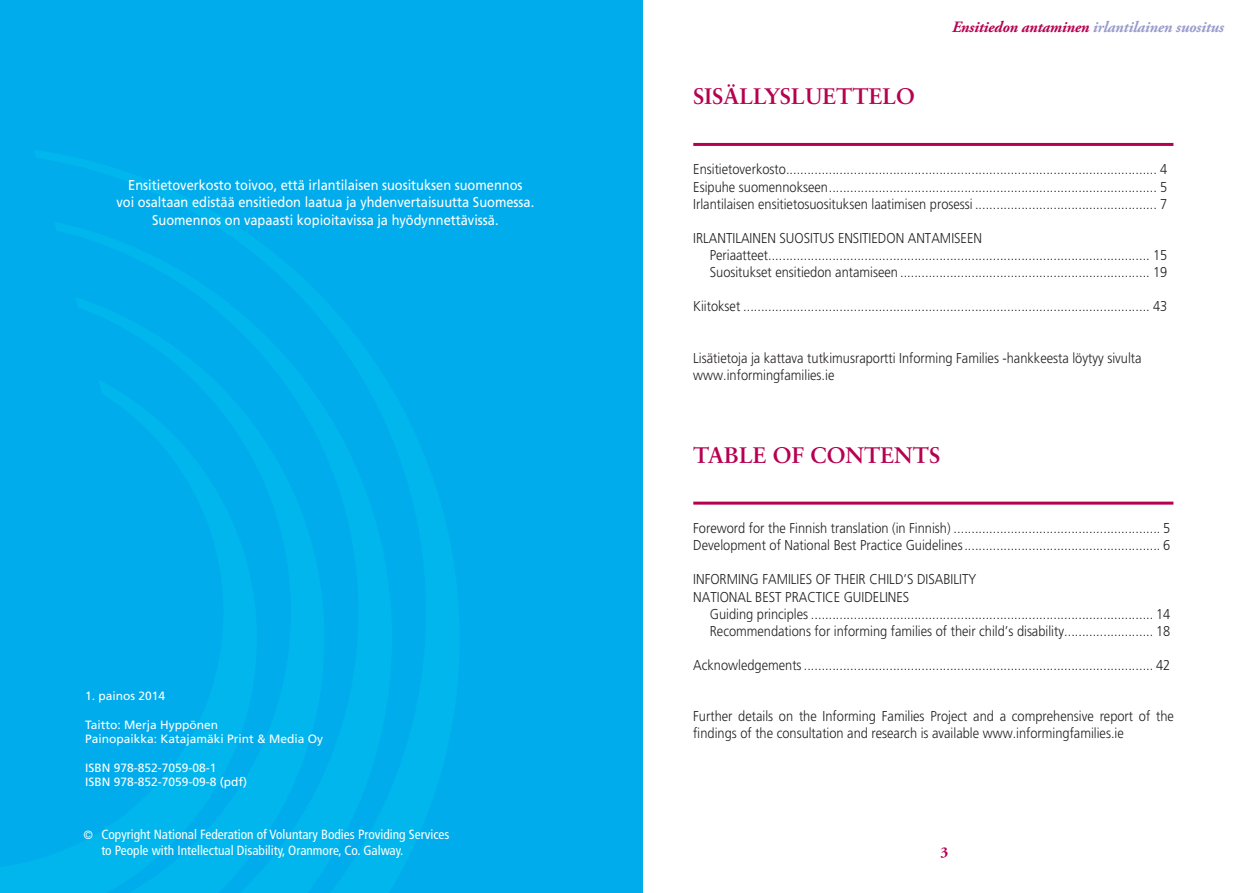
<style>
.page{position:relative;width:1259px;height:893px;background:#fff}
.page>*{position:absolute;margin:0;border:0;box-sizing:border-box;transform-origin:0 0}
.t1{font:700 22.5px "Sabon LT Std";color:#b60150}
.t2{font:italic 700 15.75px "Adobe Garamond Pro";letter-spacing:-.015em;color:#9a9bcc}
.t3{font:700 15px "Adobe Garamond Pro";color:#b60150}
.t4{font:300 14.25px/17.1px "Frutiger LT Std";color:#231f20;scale:.9 1}
.t5{font:14.25px/17.1px "Frutiger LT Std";color:#fff;text-align:center;scale:.9 1}
.t6{font:condensed 13.35px/16px "Frutiger LT Std";color:#fff}
.t7{font:12px/14.4px "Frutiger LT Std";color:#fff}
.s1{font-size:12px}
.s2{color:#b60150}
</style>
<div class="page">
<div style="left:0;top:0;width:642px;height:893px;background:#00aceb"></div>
<hr style="left:693px;top:143px;width:480px;height:3px;background:#b60150">
<hr style="left:693px;top:502px;width:480px;height:3px;background:#b60150">
<p class="t5" style="left:116px;top:177px;width:466px">Ensitietoverkosto toivoo, että irlantilaisen suosituksen suomennos<br>voi osaltaan edistää ensitiedon laatua ja yhdenvertaisuutta Suomessa.<br>Suomennos on vapaasti kopioitavissa ja hyödynnettävissä.</p>
<p class="t7" style="left:85px;top:689px;width:82px">1. painos 2014</p>
<p class="t7" style="left:85px;top:717px;width:240px">Taitto: Merja Hyppönen<br>Painopaikka: Katajamäki Print &amp; Media Oy</p>
<p class="t7" style="left:85px;top:761px;width:164px">ISBN 978-852-7059-08-1<br>ISBN 978-852-7059-09-8 (pdf)</p>
<p class="t6" style="left:101px;top:827px;width:349px;text-indent:-18px"><span class="s1">©</span> Copyright National Federation of Voluntary Bodies Providing Services to People with Intellectual Disability, Oranmore, Co. Galway.</p>
<h1 class="t1" style="left:693px;top:82px;width:223px">SISÄLLYSLUETTELO</h1>
<p class="t2" style="left:952px;top:18px;width:273px"><span class="s2">Ensitiedon antaminen</span> irlantilainen suositus</p>
<p class="t4" style="left:693px;top:161px;width:528px;text-align:justify">Ensitietoverkosto........................................................................................................ 4<br>Esipuhe suomennokseen............................................................................................ 5<br>Irlantilaisen ensitietosuosituksen laatimisen prosessi ................................................... 7</p>
<p class="t4" style="left:710px;top:230px;width:510px;text-indent:-17px">IRLANTILAINEN SUOSITUS ENSITIEDON ANTAMISEEN<br>Periaatteet........................................................................................................... 15<br>Suositukset ensitiedon antamiseen ...................................................................... 19</p>
<p class="t4" style="left:693px;top:298px;width:528px">Kiitokset .................................................................................................................. 43</p>
<p class="t4" style="left:693px;top:349px;width:499px">Lisätietoja ja kattava tutkimusraportti Informing Families -hankkeesta löytyy sivulta www.informingfamilies.ie</p>
<h1 class="t1" style="left:693px;top:441px;width:249px">TABLE OF CONTENTS</h1>
<p class="t4" style="left:693px;top:520px;width:532px">Foreword for the Finnish translation (in Finnish) .......................................................... 5<br>Development of National Best Practice Guidelines....................................................... 6</p>
<p class="t4" style="left:693px;top:571px;width:316px">INFORMING FAMILIES OF THEIR CHILD’S DISABILITY<br>NATIONAL BEST PRACTICE GUIDELINES</p>
<p class="t4" style="left:710px;top:605px;width:513px">Guiding principles ................................................................................................ 14<br>Recommendations for informing families of their child’s disability......................... 18</p>
<p class="t4" style="left:693px;top:657px;width:532px">Acknowledgements .................................................................................................. 42</p>
<p class="t4" style="left:693px;top:708px;width:535px">Further details on the Informing Families Project and a comprehensive report of the findings of the consultation and research is available www.informingfamilies.ie</p>
<p class="t3" style="left:940px;top:844px;width:9px">3</p>
</div>
